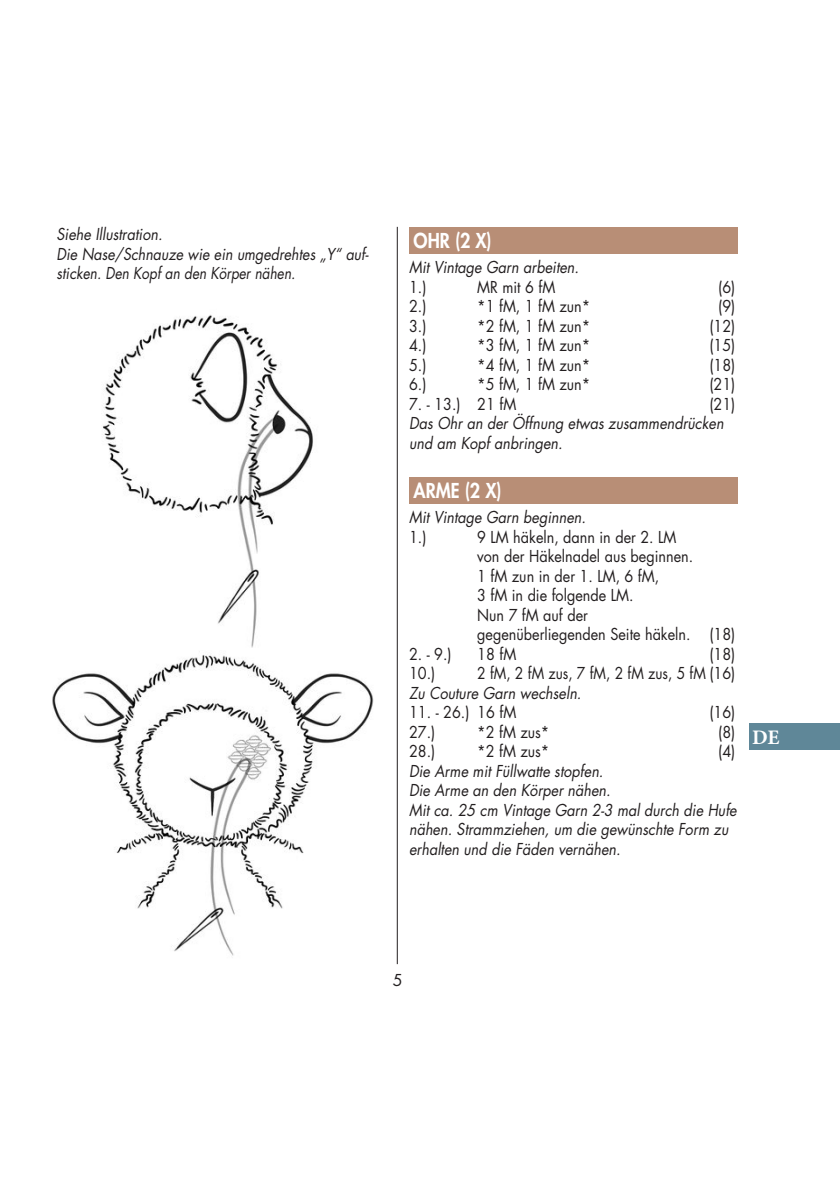
<style>
.page{position:relative;width:840px;height:1191px;background:#fff}
.page>*{position:absolute;margin:0;border:0;box-sizing:border-box;transform-origin:0 0}
.t1{font:700 20.6px "Minion Pro";color:#fff}
.t2{font:800 20px "Futura Std";color:#fff;scale:.9 1}
.t3{font:16px "Futura Std";color:#231f20;scale:.9 1}
.t4{font:italic 16px/19.6px "Futura Std";color:#231f20;scale:.9 1}
.t5{font:italic 16px/19.6px "Futura Std";color:#231f20;scale:.89 1}
.t6{font:16px "Futura Std";color:#231f20;scale:.87 1}
.t7{font:16px "Futura Std";color:#231f20}
</style>
<div class="page">
<hr style="left:397px;top:227px;width:1px;height:737px;background:#231f20">
<div style="left:409px;top:227px;width:327px;height:26px;background:#b88e76"></div>
<div style="left:409px;top:477px;width:327px;height:26px;background:#b88e76"></div>
<div style="left:748px;top:723px;width:91px;height:27px;background:#5f8798"></div>
<img style="left:103px;top:314px;width:210px;height:334px">
<img style="left:52px;top:655px;width:321px;height:301px">
<p class="t4" style="left:56px;top:224px;width:119px">Siehe Illustration.</p>
<p class="t5" style="left:56px;top:244px;width:352px">Die Nase/Schnauze wie ein umgedrehtes „Y“ auf&shy;sticken. Den Kopf an den Körper nähen.</p>
<p class="t2" style="left:413px;top:228px;width:88px">OHR (2 X)</p>
<p class="t4" style="left:409px;top:257px;width:190px">Mit Vintage Garn arbeiten.</p>
<p class="t3" style="left:409px;top:276px;width:21px">1.)</p>
<p class="t3" style="left:477px;top:276px;width:88px">MR mit 6 fM</p>
<p class="t3" style="left:717px;top:276px;width:21px">(6)</p>
<p class="t3" style="left:409px;top:296px;width:21px">2.)</p>
<p class="t3" style="left:477px;top:296px;width:127px">*1 fM, 1 fM zun*</p>
<p class="t3" style="left:717px;top:296px;width:21px">(9)</p>
<p class="t3" style="left:409px;top:315px;width:21px">3.)</p>
<p class="t3" style="left:477px;top:315px;width:127px">*2 fM, 1 fM zun*</p>
<p class="t3" style="left:709px;top:315px;width:30px">(12)</p>
<p class="t3" style="left:409px;top:335px;width:21px">4.)</p>
<p class="t3" style="left:477px;top:335px;width:127px">*3 fM, 1 fM zun*</p>
<p class="t3" style="left:709px;top:335px;width:30px">(15)</p>
<p class="t3" style="left:409px;top:354px;width:21px">5.)</p>
<p class="t3" style="left:477px;top:354px;width:127px">*4 fM, 1 fM zun*</p>
<p class="t3" style="left:709px;top:354px;width:30px">(18)</p>
<p class="t3" style="left:409px;top:374px;width:21px">6.)</p>
<p class="t3" style="left:477px;top:374px;width:127px">*5 fM, 1 fM zun*</p>
<p class="t3" style="left:709px;top:374px;width:30px">(21)</p>
<p class="t3" style="left:409px;top:393px;width:120px">7. - 13.) 21 fM</p>
<p class="t3" style="left:709px;top:393px;width:30px">(21)</p>
<p class="t4" style="left:409px;top:413px;width:351px">Das Ohr an der Öffnung etwas zusammendrücken und am Kopf anbringen.</p>
<p class="t2" style="left:413px;top:478px;width:99px">ARME (2 X)</p>
<p class="t4" style="left:409px;top:507px;width:198px">Mit Vintage Garn beginnen.</p>
<p class="t3" style="left:409px;top:526px;width:21px">1.)</p>
<p class="t3" style="left:477px;top:526px;width:223px">9 LM häkeln, dann in der 2. LM</p>
<p class="t3" style="left:477px;top:546px;width:241px">von der Häkelnadel aus beginnen.</p>
<p class="t3" style="left:477px;top:565px;width:204px">1 fM zun in der 1. LM, 6 fM,</p>
<p class="t3" style="left:477px;top:585px;width:175px">3 fM in die folgende LM.</p>
<p class="t3" style="left:477px;top:604px;width:124px">Nun 7 fM auf der</p>
<p class="t3" style="left:477px;top:624px;width:288px">gegenüberliegenden Seite häkeln. (18)</p>
<p class="t3" style="left:409px;top:643px;width:49px">2. - 9.)</p>
<p class="t3" style="left:477px;top:643px;width:45px">18 fM</p>
<p class="t3" style="left:709px;top:643px;width:30px">(18)</p>
<p class="t3" style="left:409px;top:663px;width:31px">10.)</p>
<p class="t6" style="left:477px;top:663px;width:298px">2 fM, 2 fM zus, 7 fM, 2 fM zus, 5 fM (16)</p>
<p class="t4" style="left:409px;top:683px;width:193px">Zu Couture Garn wechseln.</p>
<p class="t3" style="left:409px;top:702px;width:120px">11. - 26.) 16 fM</p>
<p class="t3" style="left:709px;top:702px;width:30px">(16)</p>
<p class="t3" style="left:409px;top:721px;width:31px">27.)</p>
<p class="t3" style="left:477px;top:721px;width:82px">*2 fM zus*</p>
<p class="t3" style="left:717px;top:721px;width:21px">(8)</p>
<p class="t3" style="left:409px;top:741px;width:31px">28.)</p>
<p class="t3" style="left:477px;top:741px;width:82px">*2 fM zus*</p>
<p class="t3" style="left:717px;top:741px;width:21px">(4)</p>
<p class="t4" style="left:409px;top:761px;width:217px">Die Arme mit Füllwatte stopfen.</p>
<p class="t4" style="left:409px;top:780px;width:225px">Die Arme an den Körper nähen.</p>
<p class="t4" style="left:409px;top:800px;width:365px">Mit ca. 25 cm Vintage Garn 2-3 mal durch die Hufe nähen. Strammziehen, um die gewünschte Form zu erhalten und die Fäden vernähen.</p>
<p class="t1" style="left:751px;top:723px;width:29px">DE</p>
<p class="t7" style="left:392px;top:969px;width:11px">5</p>
</div>
